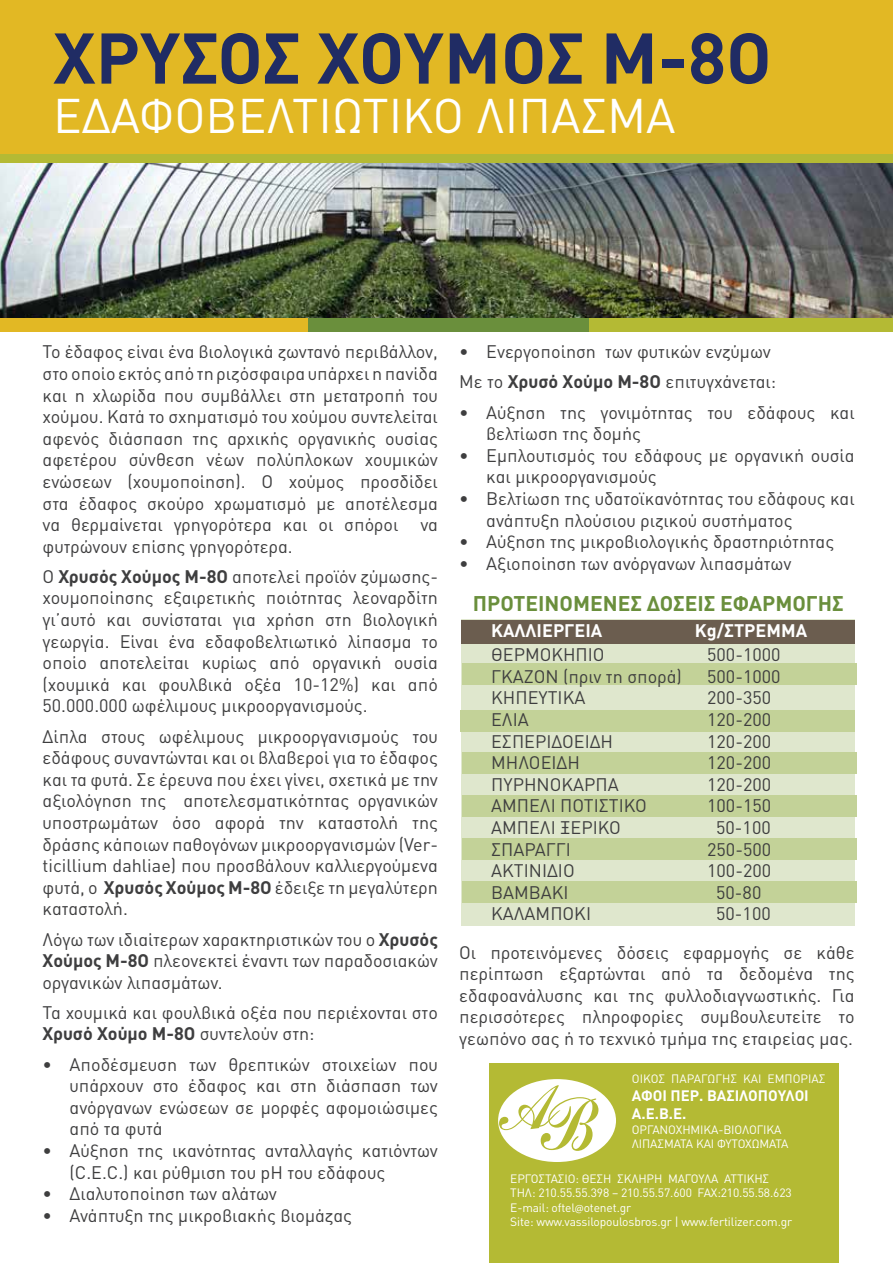
<style>
.page{position:relative;width:893px;height:1263px;background:#fff}
.page>*{position:absolute;margin:0;border:0;box-sizing:border-box;transform-origin:0 0}
.t1{font:700 70.5px "DIN Pro";color:#202c64}
.t2{font:48px "DIN Pro";color:#fff}
.t3{font:700 21px "DIN Pro";color:#6a8f3c}
.t4{font:18px/21.6px "DIN Pro";color:#3e3e3f;text-align:justify}
.t5{font:700 18px "DIN Pro";color:#fff}
.t6{font:700 15px/18px "DIN Pro";color:#fff}
.t7{font:12px/14.4px "DIN Pro";letter-spacing:-.01em;color:#fff}
.s1{font-weight:700}
.s2{font-family:"Myriad Pro"}
</style>
<div class="page">
<img style="left:0;top:163px;width:893px;height:156px">
<div style="left:0;top:0;width:893px;height:154px;background:#e2b824"></div>
<div style="left:0;top:319px;width:308px;height:13px;background:#e2b824"></div>
<div style="left:308px;top:319px;width:282px;height:13px;background:#6a8f3c"></div>
<div style="left:590px;top:319px;width:303px;height:13px;background:#b4ba34"></div>
<div style="left:461px;top:619px;width:394px;height:306px;background:#dfe7cd"></div>
<div style="left:461px;top:620px;width:394px;height:23px;background:#6b5d4f"></div>
<div style="left:462px;top:664px;width:394px;height:21px;background:#c3d298"></div>
<div style="left:461px;top:710px;width:394px;height:22px;background:#c3d298"></div>
<div style="left:462px;top:752px;width:394px;height:22px;background:#c3d298"></div>
<div style="left:462px;top:795px;width:394px;height:22px;background:#c3d298"></div>
<div style="left:462px;top:838px;width:394px;height:22px;background:#c3d298"></div>
<div style="left:462px;top:881px;width:394px;height:22px;background:#c3d298"></div>
<div style="left:0;top:154px;width:893px;height:9px;background:#b4ba34"></div>
<div style="left:489px;top:1064px;width:349px;height:199px;background:#b4ba34"></div>
<div style="left:498px;top:1079px;width:118px;height:83px;background:#fff;border-radius:50%"></div>
<svg style="left:499px;top:1085px;width:99px;height:66px"></svg>
<h1 class="t1" style="left:53px;top:10px;width:720px">ΧΡΥΣΟΣ ΧΟΥΜΟΣ Μ-8O</h1>
<h2 class="t2" style="left:53px;top:83px;width:624px">ΕΔΑΦΟΒΕΛΤΙΩΤΙΚΟ ΛΙΠΑΣΜΑ</h2>
<p class="t4" style="left:43px;top:340px;width:397px">Το έδαφος είναι ένα βιολογικά ζωντανό περιβάλλον, στο οποίο εκτός από τη ριζόσφαιρα υπάρχει η πανίδα και η χλωρίδα που συμβάλλει στη μετατροπή του χούμου. Κατά το σχηματισμό του χούμου συντελείται αφενός διάσπαση της αρχικής οργανικής ουσίας αφετέρου σύνθεση νέων πολύπλοκων χουμικών ενώσεων (χουμοποίηση). Ο χούμος προσδίδει στα έδαφος σκούρο χρωματισμό με αποτέλεσμα να θερμαίνεται γρηγορότερα και οι σπόροι να φυτρώνουν επίσης γρηγορότερα.</p>
<p class="t4" style="left:43px;top:565px;width:397px">O <span class="s1">Χρυσός Χούμος Μ-8O</span> αποτελεί προϊόν ζύμωσης&shy;χουμοποίησης εξαιρετικής ποιότητας λεοναρδίτη γι’αυτό και συνίσταται για χρήση στη βιολογική γεωργία. Είναι ένα εδαφοβελτιωτικό λίπασμα το οποίο αποτελείται κυρίως από οργανική ουσία (χουμικά και φουλβικά οξέα 10-12%) και από 50.000.000 ωφέλιμους μικροοργανισμούς.</p>
<p class="t4" style="left:43px;top:724px;width:397px">Δίπλα στους ωφέλιμους μικροοργανισμούς του εδάφους συναντώνται και οι βλαβεροί για το έδαφος και τα φυτά. Σε έρευνα που έχει γίνει, σχετικά με την αξιολόγηση της αποτελεσματικότητας οργανικών υποστρωμάτων όσο αφορά την καταστολή της δράσης κάποιων παθογόνων μικροοργανισμών (Ver&shy;ticillium dahliae) που προσβάλουν καλλιεργούμενα φυτά, ο <span class="s1">Χρυσός Χούμος Μ-8O</span> έδειξε τη μεγαλύτερη καταστολή.</p>
<p class="t4" style="left:43px;top:927px;width:397px">Λόγω των ιδιαίτερων χαρακτηριστικών του ο <span class="s1">Χρυσός Χούμος Μ-8O</span> πλεονεκτεί έναντι των παραδοσιακών οργανικών λιπασμάτων.</p>
<p class="t4" style="left:43px;top:1001px;width:397px">Τα χουμικά και φουλβικά οξέα που περιέχονται στo<br><span class="s1">Χρυσό Χούμο Μ-8O</span> συντελούν στη:</p>
<p class="t4" style="left:70px;top:1052px;width:370px;text-indent:-27px">• Αποδέσμευση των θρεπτικών στοιχείων που υπάρχουν στο έδαφος και στη διάσπαση των ανόργανων ενώσεων σε μορφές αφομοιώσιμες από τα φυτά</p>
<p class="t4" style="left:70px;top:1139px;width:370px;text-indent:-27px">• Αύξηση της ικανότητας ανταλλαγής κατιόντων (C.E.C.) και ρύθμιση του pH του εδάφους</p>
<p class="t4" style="left:43px;top:1182px;width:236px">• Διαλυτοποίηση των αλάτων</p>
<p class="t4" style="left:43px;top:1204px;width:311px">• Ανάπτυξη της μικροβιακής βιομάζας</p>
<p class="t4" style="left:459px;top:336px;width:319px;line-height:30.2px">• Ενεργοποίηση των φυτικών ενζύμων<br>Με το <span class="s1">Χρυσό Χούμο Μ-8O</span> επιτυγχάνεται:</p>
<p class="t4" style="left:486px;top:400px;width:370px;text-indent:-27px">• Αύξηση της γονιμότητας του εδάφους και βελτίωση της δομής</p>
<p class="t4" style="left:486px;top:444px;width:370px;text-indent:-27px">• Εμπλουτισμός του εδάφους με οργανική ουσία και μικροοργανισμούς</p>
<p class="t4" style="left:486px;top:487px;width:370px;text-indent:-27px">• Βελτίωση της υδατοϊκανότητας του εδάφους και ανάπτυξη πλούσιου ριζικού συστήματος</p>
<p class="t4" style="left:459px;top:530px;width:376px">• Αύξηση της μικροβιολογικής δραστηριότητας</p>
<p class="t4" style="left:459px;top:552px;width:334px">• Αξιοποίηση των ανόργανων λιπασμάτων</p>
<p class="t3" style="left:473px;top:589px;width:372px">ΠΡΟΤΕΙΝΟΜΕΝΕΣ ΔΟΣΕΙΣ ΕΦΑΡΜΟΓΗΣ</p>
<p class="t5" style="left:491px;top:619px;width:113px">ΚΑΛΛΙΕΡΓΕΙΑ</p>
<p class="t5" style="left:695px;top:619px;width:114px">Kg/ΣΤΡΕΜΜΑ</p>
<p class="t4" style="left:491px;top:643px;width:115px">ΘΕΡΜΟΚΗΠΙΟ</p>
<p class="t4" style="left:707px;top:643px;width:75px">500-1000</p>
<p class="t4" style="left:491px;top:665px;width:192px">ΓΚΑΖΟΝ (πριν τη σπορά)</p>
<p class="t4" style="left:707px;top:665px;width:75px">500-1000</p>
<p class="t4" style="left:491px;top:686px;width:96px">ΚΗΠΕΥΤΙΚΑ</p>
<p class="t4" style="left:707px;top:686px;width:66px">200-350</p>
<p class="t4" style="left:491px;top:708px;width:39px">ΕΛΙΑ</p>
<p class="t4" style="left:707px;top:708px;width:66px">120-200</p>
<p class="t4" style="left:491px;top:729px;width:123px">ΕΣΠΕΡΙΔΟΕΙΔΗ</p>
<p class="t4" style="left:707px;top:729px;width:66px">120-200</p>
<p class="t4" style="left:491px;top:751px;width:90px">ΜΗΛΟΕΙΔΗ</p>
<p class="t4" style="left:707px;top:751px;width:66px">120-200</p>
<p class="t4" style="left:491px;top:773px;width:129px">ΠΥΡΗΝΟΚΑΡΠΑ</p>
<p class="t4" style="left:707px;top:773px;width:66px">120-200</p>
<p class="t4" style="left:491px;top:794px;width:157px">ΑΜΠΕΛΙ ΠΟΤΙΣΤΙΚΟ</p>
<p class="t4" style="left:707px;top:794px;width:66px">100-150</p>
<p class="t4" style="left:491px;top:816px;width:131px">ΑΜΠΕΛΙ ΞΕΡΙΚΟ</p>
<p class="t4" style="left:716px;top:816px;width:56px">50-100</p>
<p class="t4" style="left:491px;top:837px;width:81px">ΣΠΑΡΑΓΓΙ</p>
<p class="t4" style="left:707px;top:837px;width:66px">250-500</p>
<p class="t4" style="left:491px;top:859px;width:85px">ΑΚΤΙΝΙΔΙΟ</p>
<p class="t4" style="left:707px;top:859px;width:66px">100-200</p>
<p class="t4" style="left:491px;top:881px;width:79px">ΒΑΜΒΑΚΙ</p>
<p class="t4" style="left:716px;top:881px;width:47px">50-80</p>
<p class="t4" style="left:491px;top:902px;width:101px">ΚΑΛΑΜΠΟΚΙ</p>
<p class="t4" style="left:716px;top:902px;width:56px">50-100</p>
<p class="t4" style="left:459px;top:940px;width:397px">Οι προτεινόμενες δόσεις εφαρμογής σε κάθε περίπτωση εξαρτώνται από τα δεδομένα της εδαφοανάλυσης και της φυλλοδιαγνωστικής. Για περισσότερες πληροφορίες συμβουλευτείτε το γεωπόνο σας ή το τεχνικό τμήμα της εταιρείας μας.</p>
<p class="t7" style="left:632px;top:1071px;width:195px">ΟΙΚΟΣ ΠΑΡΑΓΩΓΗΣ ΚΑΙ ΕΜΠΟΡΙΑΣ</p>
<p class="t6" style="left:632px;top:1086px;width:178px">ΑΦΟΙ ΠΕΡ. ΒΑΣΙΛΟΠΟΥΛΟΙ<br>Α.Ε.Β.Ε.</p>
<p class="t7" style="left:632px;top:1122px;width:158px">ΟΡΓΑΝOXHMIKA-ΒΙΟΛΟΓΙΚΑ<br>ΛΙΠΑΣΜΑΤΑ ΚΑΙ ΦΥΤΟΧΩΜΑΤΑ</p>
<p class="t7" style="left:510px;top:1171px;width:284px">ΕΡΓOΣΤΑΣΙΟ: ΘΕΣΗ ΣΚΛΗΡΗ ΜΑΓΟΥΛΑ ΑΤΤΙΚΗΣ ΤΗΛ: 210.55.55.398 – 210.55.57.600 FAX:210.55.58.623<br>Ε-mail: oftel<span class="s2">@</span>otenet.gr<br>Site: www.vassilopoulosbros.gr | www.fertilizer.com.gr</p>
</div>
